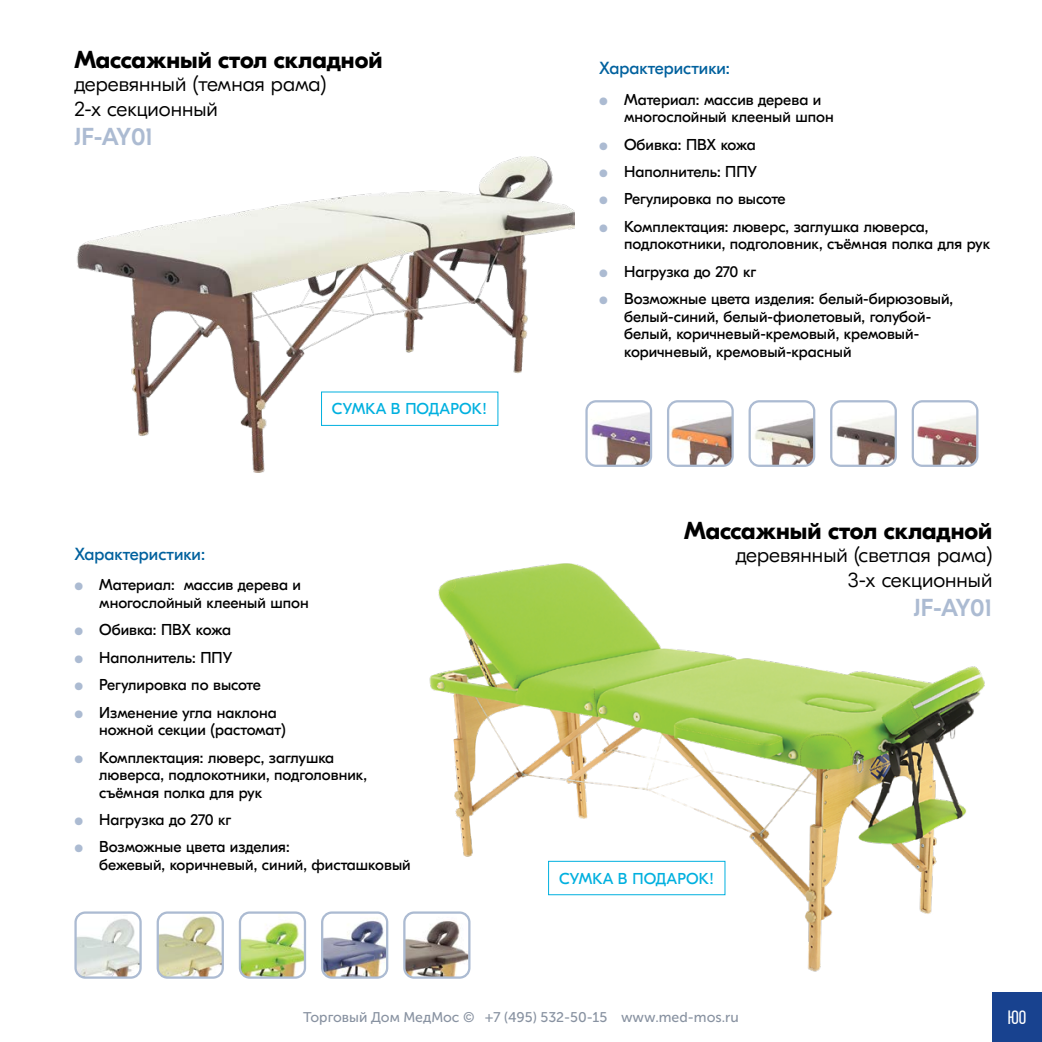
<style>
.page{position:relative;width:1042px;height:1042px;background:#fff}
.page>*{position:absolute;margin:0;border:0;box-sizing:border-box;transform-origin:0 0}
.t1{font:700 24.5px "GT Eesti Pro Display";color:#000}
.t2{font:500 24.5px "GT Eesti Pro Display";letter-spacing:-.01em;color:#acbbd2}
.t3{font:300 21px/25.2px "GT Eesti Pro Display";color:#000;text-align:right}
.t4{font:19.25px "Bebas Neue";color:#fff}
.t5{font:17.5px "GT Eesti Pro Display";color:#00619e}
.t6{font:15.75px/27.5px "GT Eesti Pro Display";color:#000}
.t7{font:15.75px "GT Eesti Pro Display";letter-spacing:.01em;color:#00b0df}
.t8{font:14px "Museo Sans Cyrl 500";color:#8892a1}
.s1{font-weight:300;font-size:10.5px;color:#acbbd2}
</style>
<div class="page">
<div style="left:992px;top:992px;width:50px;height:50px;background:#18428f"></div>
<img style="left:77px;top:157px;width:497px;height:316px">
<img style="left:429px;top:563px;width:556px;height:410px">
<img style="left:588px;top:403px;width:61px;height:61px">
<div style="left:585px;top:400px;width:67px;height:67px;border:2px solid #acbbd2;border-radius:10px"></div>
<img style="left:77px;top:914px;width:64px;height:63px">
<div style="left:74px;top:911px;width:68px;height:67px;border:2px solid #acbbd2;border-radius:10px"></div>
<img style="left:751px;top:403px;width:61px;height:61px">
<div style="left:748px;top:400px;width:67px;height:67px;border:2px solid #acbbd2;border-radius:10px"></div>
<img style="left:670px;top:403px;width:61px;height:61px">
<div style="left:667px;top:400px;width:67px;height:67px;border:2px solid #acbbd2;border-radius:10px"></div>
<img style="left:158px;top:914px;width:65px;height:63px">
<div style="left:157px;top:911px;width:67px;height:67px;border:2px solid #acbbd2;border-radius:10px"></div>
<img style="left:240px;top:914px;width:65px;height:63px">
<div style="left:239px;top:911px;width:67px;height:67px;border:2px solid #acbbd2;border-radius:10px"></div>
<img style="left:322px;top:914px;width:65px;height:63px">
<div style="left:321px;top:911px;width:67px;height:67px;border:2px solid #acbbd2;border-radius:10px"></div>
<img style="left:404px;top:912px;width:65px;height:65px">
<div style="left:403px;top:911px;width:67px;height:67px;border:2px solid #acbbd2;border-radius:10px"></div>
<img style="left:833px;top:403px;width:61px;height:61px">
<div style="left:830px;top:400px;width:67px;height:67px;border:2px solid #acbbd2;border-radius:10px"></div>
<img style="left:914px;top:403px;width:61px;height:61px">
<div style="left:911px;top:400px;width:67px;height:67px;border:2px solid #acbbd2;border-radius:10px"></div>
<div style="left:321px;top:391px;width:177px;height:35px;border:1px solid #00b0df"></div>
<div style="left:548px;top:861px;width:177px;height:34px;border:1px solid #00b0df"></div>
<h1 class="t1" style="left:74px;top:46px;width:310px">Массажный стол складной</h1>
<h2 class="t3" style="left:74px;top:71px;width:253px;text-align:left">деревянный (темная рама)<br>2-х секционный</h2>
<h1 class="t2" style="left:74px;top:123px;width:80px">JF-AY01</h1>
<p class="t5" style="left:74px;top:544px;width:132px">Характеристики:</p>
<p class="t7" style="left:332px;top:400px;width:157px">СУМКА В ПОДАРОК!</p>
<p class="t6" style="left:99px;top:577px;width:211px;line-height:17.5px;text-indent:-25px"><span class="s1">А</span> Материал: массив дерева и многослойный клееный шпон</p>
<p class="t6" style="left:74px;top:616px;width:204px"><span class="s1">А</span> Обивка: ПВХ кожа<br><span class="s1">А</span> Наполнитель: ППУ<br><span class="s1">А</span> Регулировка по высоте<br><span class="s1">А</span> Изменение угла наклона</p>
<p class="t6" style="left:74px;top:716px;width:261px;text-indent:25px">ножной секции (растомат)<br><span class="s1">А</span> Комплектация: люверс, заглушка</p>
<p class="t6" style="left:99px;top:766px;width:269px;line-height:17.5px">люверса, подлокотники, подголовник, съёмная полка для рук</p>
<p class="t6" style="left:74px;top:806px;width:217px"><span class="s1">А</span> Нагрузка до 270 кг<br><span class="s1">А</span> Возможные цвета изделия:</p>
<p class="t6" style="left:99px;top:851px;width:313px">бежевый, коричневый, синий, фисташковый</p>
<p class="t5" style="left:599px;top:58px;width:132px">Характеристики:</p>
<p class="t6" style="left:624px;top:91px;width:211px;line-height:17.5px;text-indent:-25px"><span class="s1">А</span> Материал: массив дерева и многослойный клееный шпон</p>
<p class="t6" style="left:599px;top:131px;width:331px"><span class="s1">А</span> Обивка: ПВХ кожа<br><span class="s1">А</span> Наполнитель: ППУ<br><span class="s1">А</span> Регулировка по высоте<br><span class="s1">А</span> Комплектация: люверс, заглушка люверса,</p>
<p class="t6" style="left:599px;top:231px;width:392px;text-indent:25px">подлокотники, подголовник, съёмная полка для рук<br><span class="s1">А</span> Нагрузка до 270 кг<br><span class="s1">А</span> Возможные цвета изделия: белый-бирюзовый,</p>
<p class="t6" style="left:624px;top:308px;width:309px;line-height:17.5px">белый-синий, белый-фиолетовый, голубой&shy;белый, коричневый-кремовый, кремовый&shy;коричневый, кремовый-красный</p>
<h1 class="t1" style="left:684px;top:517px;width:310px">Массажный стол складной</h1>
<h2 class="t3" style="left:736px;top:543px;width:258px">деревянный (светлая рама)<br>3-х секционный</h2>
<h1 class="t2" style="left:913px;top:595px;width:80px">JF-AY01</h1>
<p class="t7" style="left:559px;top:869px;width:157px">СУМКА В ПОДАРОК!</p>
<p class="t8" style="left:303px;top:1010px;width:437px">Торговый Дом МедМос © +7 (495) 532-50-15 www.med-mos.ru</p>
<p class="t4" style="left:1008px;top:1007px;width:20px">13</p>
</div>
